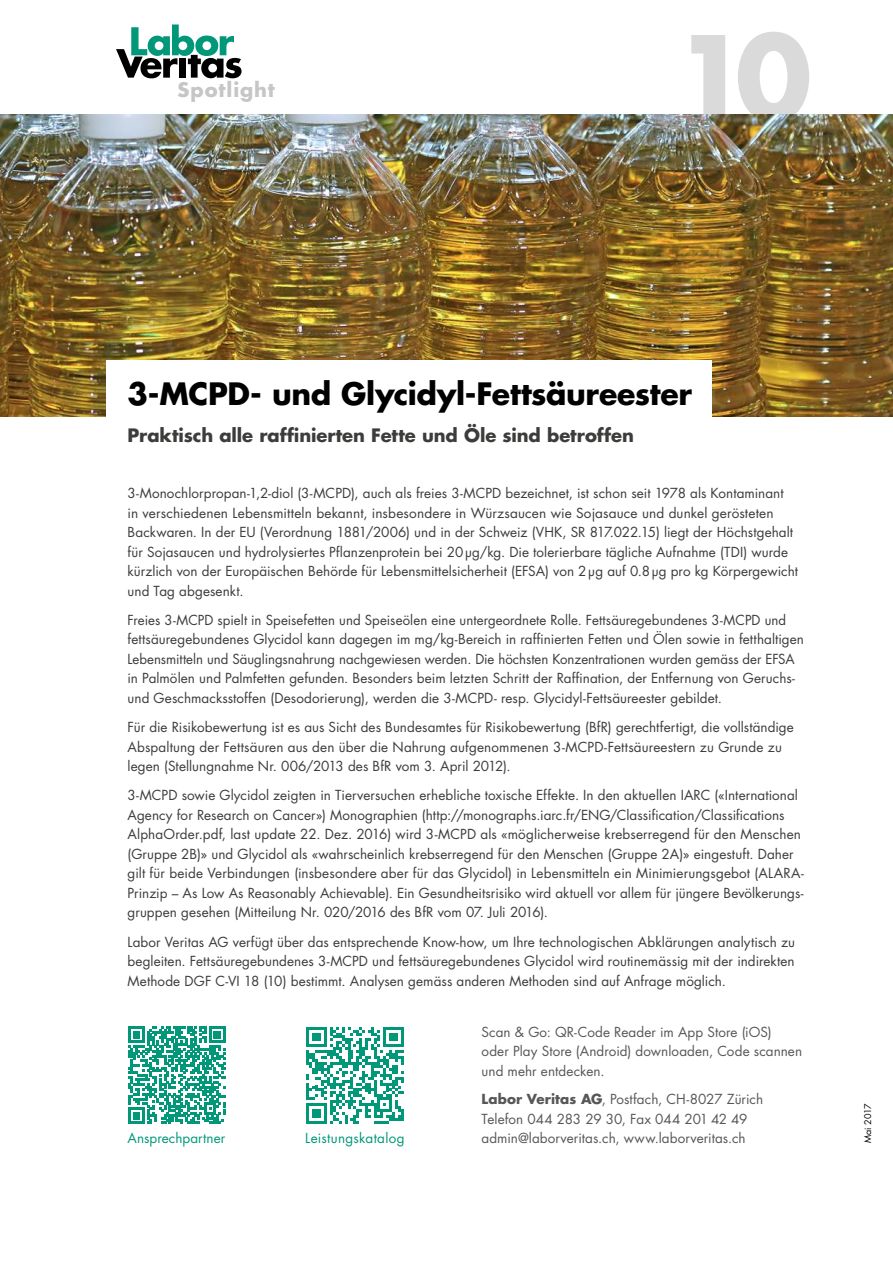
<style>
.page{position:relative;width:893px;height:1263px;background:#fff}
.page>*{position:absolute;margin:0;border:0;box-sizing:border-box;transform-origin:0 0}
.t1{font:700 111.3px "Futura LT";color:#dadada}
.t2{font:700 30px "Futura LT";letter-spacing:-.015em;color:#000}
.t3{font:700 19.5px "Futura LT";letter-spacing:.045em;color:#c6c6c6}
.t4{font:700 18px "Futura LT";color:#3c3c3b}
.t5{font:13.5px/19.5px "Futura LT";letter-spacing:.005em;color:#3c3c3b}
.t6{font:13.5px/19.5px "Futura LT";letter-spacing:.005em;color:#575756}
.t7{font:13.5px "Futura LT";letter-spacing:.01em;color:#009879}
.t8{font:9px "Futura LT";letter-spacing:-.005em;color:#000}
.s1{font-weight:700}
</style>
<div class="page">
<svg style="left:116px;top:24px;width:126px;height:54px"></svg>
<img style="left:0;top:115px;width:893px;height:302px">
<div style="left:106px;top:360px;width:605px;height:97px;background:#fff"></div>
<svg style="left:306px;top:1027px;width:97px;height:97px"></svg>
<svg style="left:128px;top:1026px;width:98px;height:98px"></svg>
<h3 class="t3" style="left:178px;top:77px;width:99px">Spotlight</h3>
<h1 class="t1" style="left:673px;top:3px;width:140px">10</h1>
<h2 class="t2" style="left:128px;top:374px;width:566px">3-MCPD- und Glycidyl-Fettsäureester</h2>
<h3 class="t4" style="left:128px;top:423px;width:508px">Praktisch alle raffinierten Fette und Öle sind betroffen</h3>
<p class="t5" style="left:128px;top:483px;width:672px">3-Monochlorpropan-1,2-diol (3-MCPD), auch als freies 3-MCPD bezeichnet, ist schon seit 1978 als Kontaminant<br>in verschiedenen Lebensmitteln bekannt, insbesondere in Würzsaucen wie Sojasauce und dunkel gerösteten Backwaren. In der EU (Verordnung 1881/2006) und in der Schweiz (VHK, SR 817.022.15) liegt der Höchstgehalt für Sojasaucen und hydrolysiertes Pflanzenprotein bei 20μg/kg. Die tolerierbare tägliche Aufnahme (TDI) wurde kürzlich von der Europäischen Behörde für Lebensmittelsicherheit (EFSA) von 2μg auf 0.8μg pro kg Körpergewicht und Tag abgesenkt.</p>
<p class="t5" style="left:128px;top:610px;width:678px">Freies 3-MCPD spielt in Speisefetten und Speiseölen eine untergeordnete Rolle. Fettsäuregebundenes 3-MCPD und fettsäuregebundenes Glycidol kann dagegen im mg/kg-Bereich in raffinierten Fetten und Ölen sowie in fetthaltigen Lebensmitteln und Säuglingsnahrung nachgewiesen werden. Die höchsten Konzentrationen wurden gemäss der EFSA in Palmölen und Palmfetten gefunden. Besonders beim letzten Schritt der Raffination, der Entfernung von Geruchs&shy;und Geschmacksstoffen (Desodorierung), werden die 3-MCPD- resp. Glycidyl-Fettsäureester gebildet.</p>
<p class="t5" style="left:128px;top:717px;width:668px">Für die Risikobewertung ist es aus Sicht des Bundesamtes für Risikobewertung (BfR) gerechtfertigt, die vollständige<br>Abspaltung der Fettsäuren aus den über die Nahrung aufgenommenen 3-MCPD-Fettsäureestern zu Grunde zu legen (Stellungnahme Nr. 006/2013 des BfR vom 3. April 2012).</p>
<p class="t5" style="left:128px;top:786px;width:678px">3-MCPD sowie Glycidol zeigten in Tierversuchen erhebliche toxische Effekte. In den aktuellen IARC («International Agency for Research on Cancer») Monographien (http://monographs.iarc.fr/ENG/Classification/Classifications AlphaOrder.pdf, last update 22. Dez. 2016) wird 3-MCPD als «möglicherweise krebserregend für den Menschen (Gruppe 2B)» und Glycidol als «wahrscheinlich krebserregend für den Menschen (Gruppe 2A)» eingestuft. Daher gilt für beide Verbindungen (insbesondere aber für das Glycidol) in Lebensmitteln ein Minimierungsgebot (ALARA-Prinzip – As Low As Reasonably Achievable). Ein Gesundheitsrisiko wird aktuell vor allem für jüngere Bevölkerungs&shy;gruppen gesehen (Mitteilung Nr. 020/2016 des BfR vom 07. Juli 2016).</p>
<p class="t5" style="left:128px;top:932px;width:669px;text-align:justify">Labor Veritas AG verfügt über das entsprechende Know-how, um Ihre technologischen Abklärungen analytisch zu begleiten. Fettsäuregebundenes 3-MCPD und fettsäuregebundenes Glycidol wird routinemässig mit der indirekten Methode DGF C-VI 18 (10) bestimmt. Analysen gemäss anderen Methoden sind auf Anfrage möglich.</p>
<p class="t6" style="left:482px;top:1022px;width:322px">Scan &amp; Go: QR-Code Reader im App Store (iOS) oder Play Store (Android) downloaden, Code scannen und mehr entdecken.</p>
<p class="t6" style="left:482px;top:1090px;width:283px"><span class="s1">Labor Veritas AG</span>, Postfach, CH-8027 Zürich<br>Telefon 044 283 29 30, Fax 044 201 42 49</p>
<p class="t7" style="left:128px;top:1129px;width:99px">Ansprechpartner</p>
<p class="t7" style="left:305px;top:1129px;width:101px">Leistungskatalog</p>
<p class="t6" style="left:482px;top:1129px;width:266px">admin@laborveritas.ch, www.laborveritas.ch</p>
<p class="t8" style="left:862px;top:1143px;width:41px;rotate:-90deg">Mai 2017</p>
</div>
